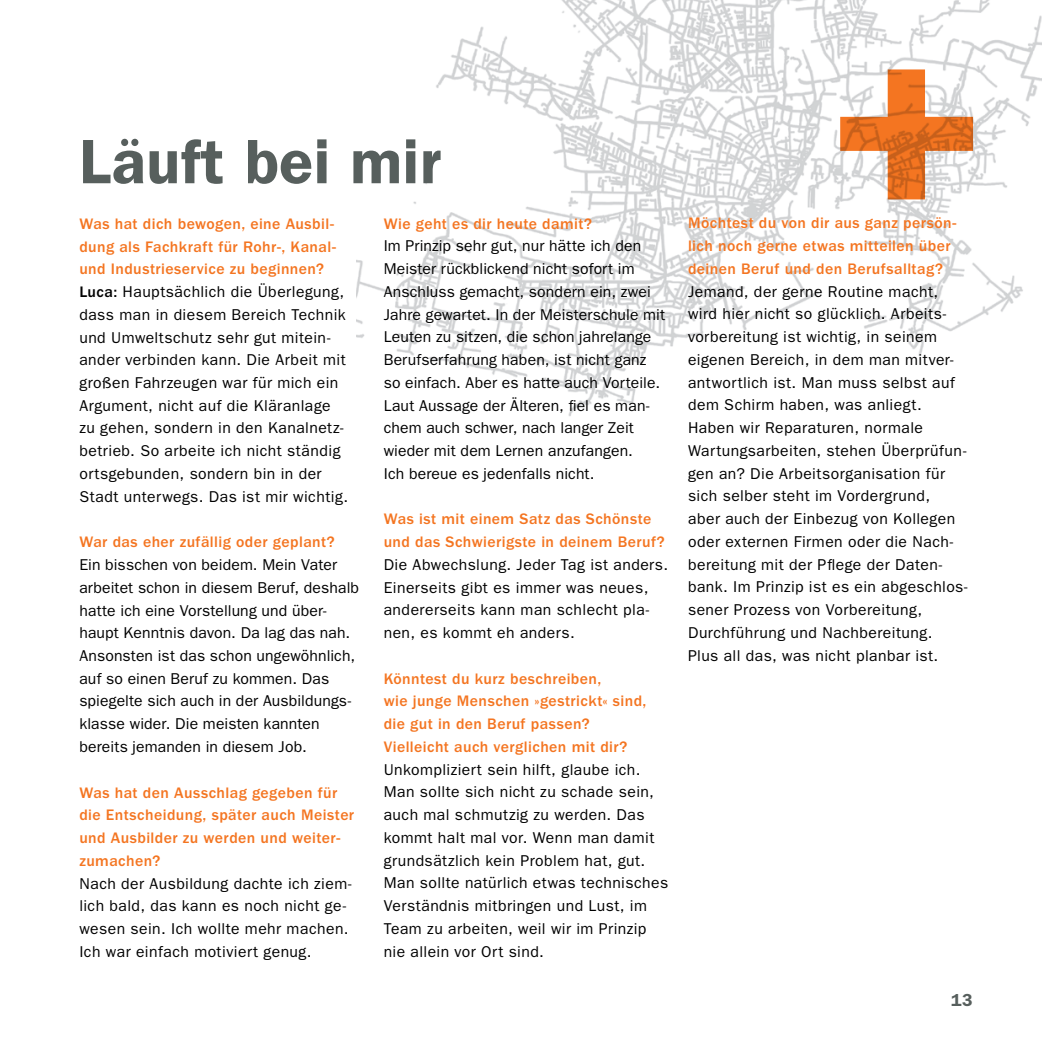
<style>
.page{position:relative;width:1042px;height:1042px;background:#fff}
.page>*{position:absolute;margin:0;border:0;box-sizing:border-box;transform-origin:0 0}
.t1{font:600 63px "Franklin Gothic LT";letter-spacing:.01em;color:#575f5d}
.t2{font:600 17.5px "Franklin Gothic LT";color:#575f5d}
.t3{font:15.75px/22.8px "Franklin Gothic LT";letter-spacing:.025em;color:#000}
.t4{font:500 15.75px/22.8px "Franklin Gothic LT";letter-spacing:.025em;color:#f47521}
.s1{font-weight:500;color:#f47521}
.s2{font-weight:500}
</style>
<div class="page">
<img style="left:356px;top:0;width:686px;height:416px">
<svg style="left:840px;top:69px;width:133px;height:130px"></svg>
<h1 class="t1" style="left:79px;top:124px;width:363px">Läuft bei mir</h1>
<p class="t3" style="left:79px;top:212px;width:270px"><span class="s1">Was hat dich bewogen, eine Ausbil&shy;dung als Fachkraft für Rohr-, Kanal&shy;und Industrieservice zu beginnen?<br></span><span class="s2">Luca:</span> Hauptsächlich die Überlegung, dass man in diesem Bereich Technik und U mweltschutz sehr gut mitein&shy;ander verbinden kann. Die Arbeit mit großen Fahrzeugen war für mich ein Argument, nicht auf die Kläranlage zu gehen, sondern in den Kanalnetz&shy;betrieb. So arbeite ich nicht ständig ortsgebunden, sondern bin in der Stadt unterwegs. Das ist mir wichtig.</p>
<p class="t4" style="left:79px;top:531px;width:257px">War das eher zufällig oder geplant?</p>
<p class="t3" style="left:79px;top:553px;width:281px">Ein bisschen von beidem. Mein Vater arbeitet schon in diesem Beruf, deshalb hatte ich eine Vorstellung und über&shy;haupt Kenntnis davon. Da lag das nah.<br>Ansonsten ist das schon ungewöhnlich, auf so einen Beruf zu kommen. Das spiegelte sich auch in der Ausbildungs&shy;klasse wider. Die meisten kannten bereits jemanden in diesem Job.</p>
<p class="t4" style="left:79px;top:781px;width:276px">Was hat den Ausschlag gegeben für die Entscheidung, später auch Meister und Ausbilder zu werden und weiter&shy;zumachen?</p>
<p class="t3" style="left:79px;top:872px;width:272px">Nach der Ausbildung dachte ich ziem-- lich bald, das kann es noch nicht ge&shy;wesen sein. Ich wollte mehr machen.<br>Ich war einfach motiviert genug.</p>
<p class="t4" style="left:384px;top:212px;width:210px">Wie geht es dir heute damit?</p>
<p class="t3" style="left:384px;top:235px;width:283px">Im Prinzip sehr gut, nur hätte ich den Meister rückblickend nicht sofort im Anschluss gemacht, sondern ein, zwei Jahre gewartet. In der Meisterschule mit Leuten zu sitzen, die schon jahrelange Berufserfahrung haben, ist nicht ganz so einfach. Aber es hatte auch Vorteile.<br>Laut Aussage der Älteren, fiel es man&shy;chem auch schwer, nach langer Zeit wieder mit dem Lernen anzufangen.<br>Ich bereue es jedenfalls nicht.</p>
<p class="t4" style="left:384px;top:508px;width:282px">Was ist mit einem Satz das Schönste und das Schwierigste in deinem Beruf?</p>
<p class="t3" style="left:384px;top:553px;width:286px">Die Abwechslung. Jeder Tag ist anders.<br>Einerseits gibt es immer was neues, andererseits kann man schlecht pla&shy;nen, es kommt eh anders.</p>
<p class="t4" style="left:384px;top:667px;width:264px">Könntest du kurz beschreiben,<br>wie junge Menschen »gestrickt« sind, die gut in den Beruf passen?<br>Vielleicht auch verglichen mit dir?</p>
<p class="t3" style="left:384px;top:758px;width:286px">U nkompliziert sein hilft, glaube ich.<br>Man sollte sich nicht zu schade sein, auch mal schmutzig zu werden. Das kommt halt mal vor. Wenn man damit grundsätzlich kein Problem hat, gut.<br>Man sollte natürlich etwas technisches Verständnis mitbringen und Lust, im Team zu arbeiten, weil wir im Prinzip nie allein vor Ort sind.</p>
<p class="t4" style="left:688px;top:212px;width:270px">Möchtest du von dir aus ganz persön&shy;lich noch gerne etwas mitteilen über deinen Beruf und den Berufsalltag?</p>
<p class="t3" style="left:688px;top:280px;width:281px">Jemand, der gerne Routine macht, wird hier nicht so glücklich. Arbeits&shy;vorbereitung ist wichtig, in seinem eigenen Bereich, in dem man mitver&shy;antwortlich ist. Man muss selbst auf dem Schirm haben, was anliegt.<br>Haben wir Reparaturen, normale Wartungsarbeiten, stehen Überprüfun&shy;gen an? Die Arbeitsorganisation für sich selber steht im Vordergrund,<br>aber auch der Einbezug von Kollegen oder externen Firmen oder die Nach&shy;bereitung mit der Pflege der Daten&shy;bank. Im Prinzip ist es ein abgeschlos&shy;sener Prozess von Vorbereitung, Durchführung und Nachbereitung.<br>Plus all das, was nicht planbar ist.</p>
<p class="t2" style="left:951px;top:989px;width:23px">13</p>
</div>
